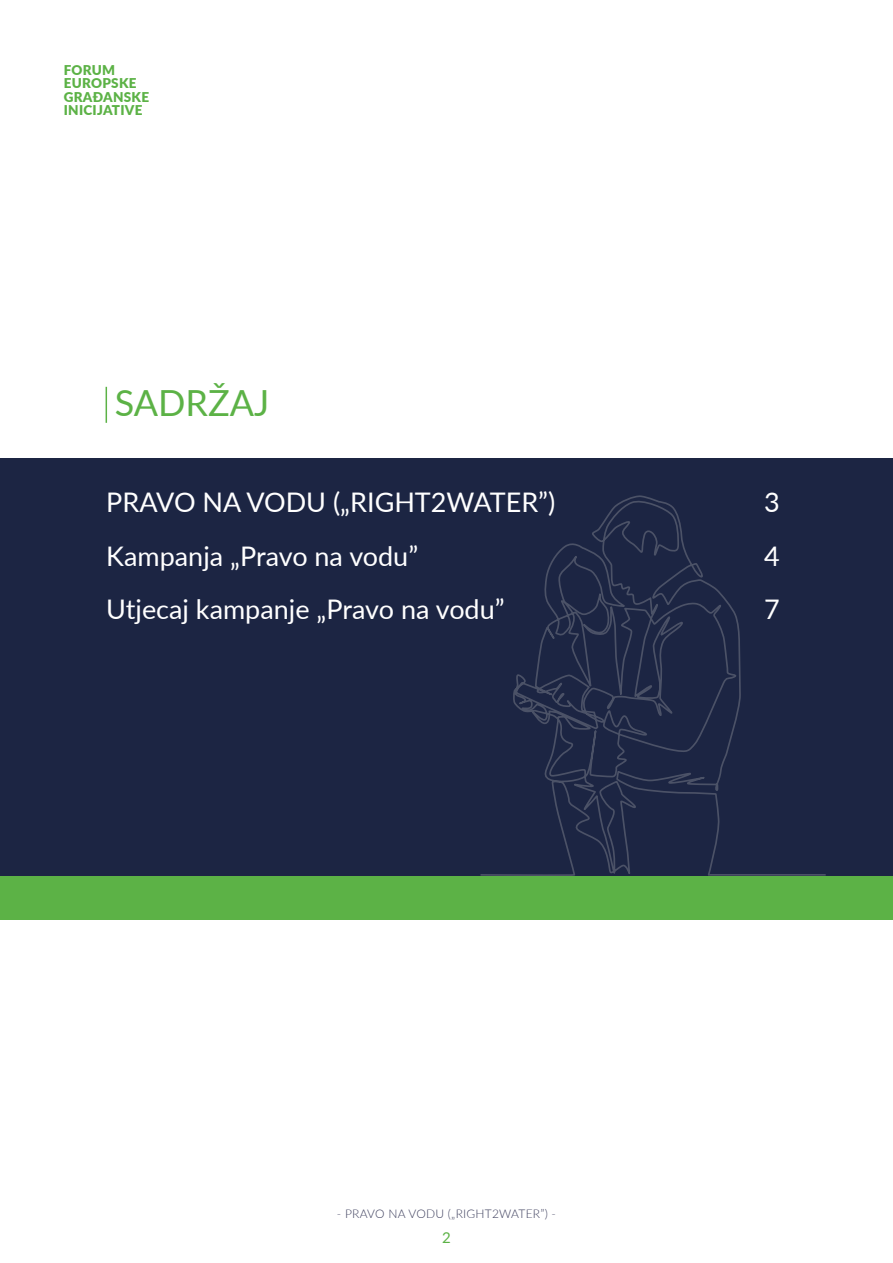
<style>
.page{position:relative;width:893px;height:1263px;background:#fff}
.page>*{position:absolute;margin:0;border:0;box-sizing:border-box;transform-origin:0 0}
.t1{font:36px "Lato";color:#5cb246}
.t2{font:27px "Lato";color:#fff}
.t3{font:15px "Lato";color:#5cb246}
.t4{font:900 13.5px/13.5px "Lato";letter-spacing:.02em;color:#5cb246}
.t5{font:300 12px "Lato";letter-spacing:.02em;color:#3c3e5c}
</style>
<div class="page">
<div style="left:0;top:459px;width:893px;height:417px;background:#1c2543"></div>
<svg style="left:480px;top:495px;width:346px;height:381px"></svg>
<div style="left:0;top:876px;width:893px;height:43px;background:#5cb246"></div>
<hr style="left:106px;top:387px;width:1px;height:36px;background:#5cb246">
<p class="t4" style="left:64px;top:62px;width:87px">FORUM<br>EUROPSKE<br>GRAĐANSKE<br>INICIJATIVE</p>
<h1 class="t1" style="left:115px;top:377px;width:156px">SADRŽAJ</h1>
<p class="t2" style="left:106px;top:483px;width:450px">PRAVO NA VODU („RIGHT2WATER”)</p>
<p class="t2" style="left:764px;top:483px;width:17px">3</p>
<p class="t2" style="left:106px;top:536px;width:313px">Kampanja „Pravo na vodu”</p>
<p class="t2" style="left:764px;top:536px;width:17px">4</p>
<p class="t2" style="left:106px;top:590px;width:400px">Utjecaj kampanje „Pravo na vodu”</p>
<p class="t2" style="left:764px;top:590px;width:17px">7</p>
<p class="t5" style="left:337px;top:1206px;width:221px">- PRAVO NA VODU („RIGHT2WATER”) -</p>
<p class="t3" style="left:442px;top:1227px;width:10px">2</p>
</div>
